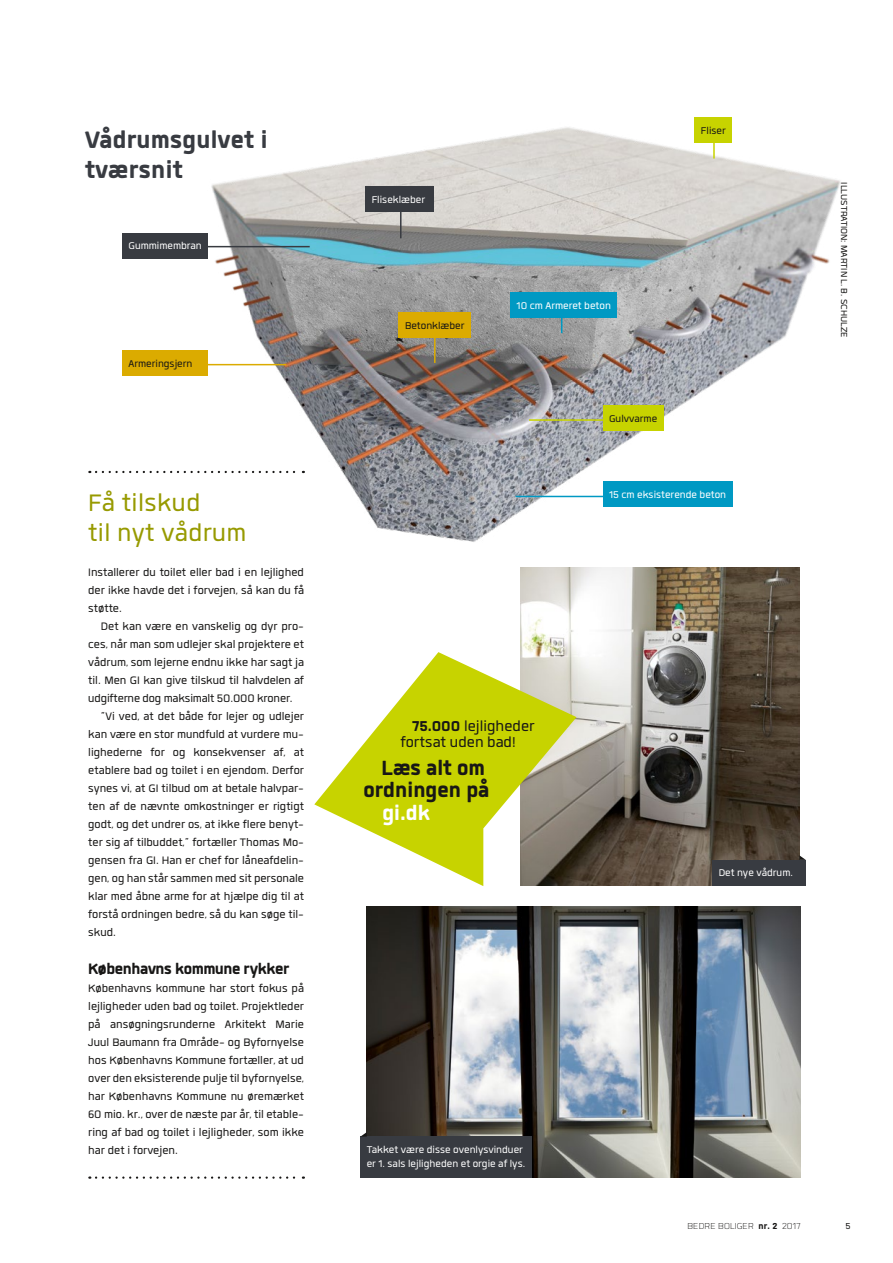
<style>
.page{position:relative;width:893px;height:1263px;background:#fff}
.page>*{position:absolute;margin:0;border:0;box-sizing:border-box;transform-origin:0 0}
.t1{font:800 33px/30px "Quan";letter-spacing:.01em;color:#383b41}
.t2{font:33px/30px "Quan";letter-spacing:.01em;color:#979a00}
.t3{font:800 28.5px/22.5px "Quan";color:#181716;text-align:center}
.t4{font:800 28.5px "Quan";color:#fff}
.t5{font:800 21px "Quan";letter-spacing:-.02em;color:#181716}
.t6{font:19.8px/16.5px "Quan";color:#181716}
.t7{font:15px/18px "Quan";color:#181716;text-align:justify}
.t8{font:13.5px/14.2px "Quan";color:#fff}
.t9{font:13.5px "Quan";color:#181716}
.t10{font:12px "Quan";color:#181716}
.t11{font:300 12px "Quan";letter-spacing:.01em;color:#181716}
.s1{font-weight:800}
</style>
<div class="page">
<img style="left:367px;top:906px;width:433px;height:272px">
<img style="left:521px;top:567px;width:278px;height:318px">
<svg style="left:360px;top:1132px;width:172px;height:46px;background:#3b3d42"></svg>
<svg style="left:712px;top:855px;width:94px;height:30px;background:#3e3e41"></svg>
<img style="left:203px;top:127px;width:638px;height:415px">
<div style="left:603px;top:482px;width:129px;height:25px;background:#0099c3"></div>
<svg style="left:365px;top:187px;width:69px;height:51px;background:#747475"></svg>
<svg style="left:510px;top:292px;width:107px;height:41px;background:#3a9bb6"></svg>
<hr style="left:201px;top:246px;width:109px;height:1px;background:#383b41">
<hr style="left:529px;top:419px;width:92px;height:2px;background:#c7d300">
<div style="left:399px;top:313px;width:72px;height:25px;background:#dbab00"></div>
<hr style="left:434px;top:337px;width:2px;height:26px;background:#dbab00">
<hr style="left:713px;top:135px;width:2px;height:24px;background:#c7d300">
<svg style="left:694px;top:117px;width:38px;height:26px"></svg>
<div style="left:122px;top:233px;width:86px;height:25px;background:#383b41"></div>
<hr style="left:183px;top:364px;width:103px;height:1px;background:#dbab00">
<div style="left:122px;top:350px;width:85px;height:26px;background:#dbab00"></div>
<div style="left:603px;top:406px;width:61px;height:25px;background:#c7d300"></div>
<hr style="left:516px;top:496px;width:89px;height:1px;background:#0099c3">
<div style="left:67px;top:448px;width:258px;height:745px;background:#fff"></div>
<svg style="left:96px;top:471px;width:208px;height:2px"></svg>
<svg style="left:96px;top:1176px;width:208px;height:3px"></svg>
<svg style="left:314px;top:652px;width:262px;height:234px"></svg>
<h1 class="t1" style="left:85px;top:125px;width:184px">Vådrumsgulvet i tværsnit</h1>
<p class="t8" style="left:129px;top:239px;width:75px">Gummimembran</p>
<p class="t9" style="left:129px;top:357px;width:65px">Armeringsjern</p>
<h1 class="t2" style="left:88px;top:488px;width:160px">Få tilskud<br>til nyt vådrum</h1>
<p class="t7" style="left:88px;top:563px;width:217px">Installerer du toilet eller bad i en lejlighed der ikke havde det i forvejen, så kan du få støtte.</p>
<p class="t7" style="left:101px;top:617px;width:205px">Det kan være en vanskelig og dyr pro-</p>
<p class="t7" style="left:88px;top:635px;width:217px">ces, når man som udlejer skal projektere et</p>
<p class="t7" style="left:88px;top:653px;width:217px">vådrum, som lejerne endnu ikke har sagt ja</p>
<p class="t7" style="left:88px;top:671px;width:217px">til. Men GI kan give tilskud til halvdelen af</p>
<p class="t7" style="left:88px;top:689px;width:206px">udgifterne dog maksimalt 50.000 kroner.</p>
<p class="t7" style="left:101px;top:707px;width:205px">”Vi ved, at det både for lejer og udlejer</p>
<p class="t7" style="left:88px;top:725px;width:217px">kan være en stor mundfuld at vurdere mu-</p>
<p class="t7" style="left:88px;top:743px;width:217px">lighederne for og konsekvenser af, at</p>
<p class="t7" style="left:88px;top:761px;width:217px">etablere bad og toilet i en ejendom. Derfor</p>
<p class="t7" style="left:88px;top:779px;width:217px">synes vi, at GI tilbud om at betale halvpar-</p>
<p class="t7" style="left:88px;top:797px;width:217px">ten af de nævnte omkostninger er rigtigt</p>
<p class="t7" style="left:88px;top:815px;width:217px">godt, og det undrer os, at ikke flere benyt-</p>
<p class="t7" style="left:88px;top:833px;width:217px">ter sig af tilbuddet,” fortæller Thomas Mo-</p>
<p class="t7" style="left:88px;top:851px;width:217px">gensen fra GI. Han er chef for låneafdelin-</p>
<p class="t7" style="left:88px;top:869px;width:217px">gen, og han står sammen med sit personale</p>
<p class="t7" style="left:88px;top:887px;width:217px">klar med åbne arme for at hjælpe dig til at</p>
<p class="t7" style="left:88px;top:905px;width:217px">forstå ordningen bedre, så du kan søge til-</p>
<p class="t7" style="left:88px;top:923px;width:29px">skud.</p>
<h3 class="t5" style="left:88px;top:958px;width:203px">Københavns kommune rykker</h3>
<p class="t7" style="left:88px;top:979px;width:217px">Københavns kommune har stort fokus på lejligheder uden bad og toilet. Projektleder på ansøgningsrunderne Arkitekt Marie Juul Baumann fra Område- og Byfornyelse hos Københavns Kommune fortæller, at ud over den eksisterende pulje til byfornyelse, har Københavns Kommune nu øremærket 60 mio. kr., over de næste par år, til etable&shy;ring af bad og toilet i lejligheder, som ikke har det i forvejen.</p>
<p class="t8" style="left:372px;top:192px;width:55px">Fliseklæber</p>
<p class="t9" style="left:405px;top:319px;width:61px">Betonklæber</p>
<p class="t9" style="left:701px;top:124px;width:26px">Fliser</p>
<p class="t8" style="left:517px;top:298px;width:96px">10 cm Armeret beton</p>
<p class="t9" style="left:609px;top:412px;width:50px">Gulvvarme</p>
<p class="t8" style="left:609px;top:487px;width:118px">15 cm eksisterende beton</p>
<p class="t10" style="left:850px;top:182px;width:156px;rotate:90deg">ILLUSTRATION: MARTIN L. B. SCHULZE</p>
<h3 class="t6" style="left:400px;top:717px;width:136px;text-indent:12px"><span class="s1">75.000</span> lejligheder fortsat uden bad!</h3>
<h2 class="t3" style="left:363px;top:756px;width:127px">Læs alt om ordningen på</h2>
<h2 class="t4" style="left:382px;top:799px;width:49px">gi.dk</h2>
<p class="t8" style="left:719px;top:866px;width:76px">Det nye vådrum.</p>
<p class="t8" style="left:367px;top:1142px;width:160px">Takket være disse ovenlysvinduer er 1. sals lejligheden et orgie af lys.</p>
<p class="t11" style="left:687px;top:1221px;width:114px">BEDRE BOLIGER <span class="s1">nr. 2</span> 2017</p>
<p class="t10" style="left:845px;top:1221px;width:7px">5</p>
</div>
